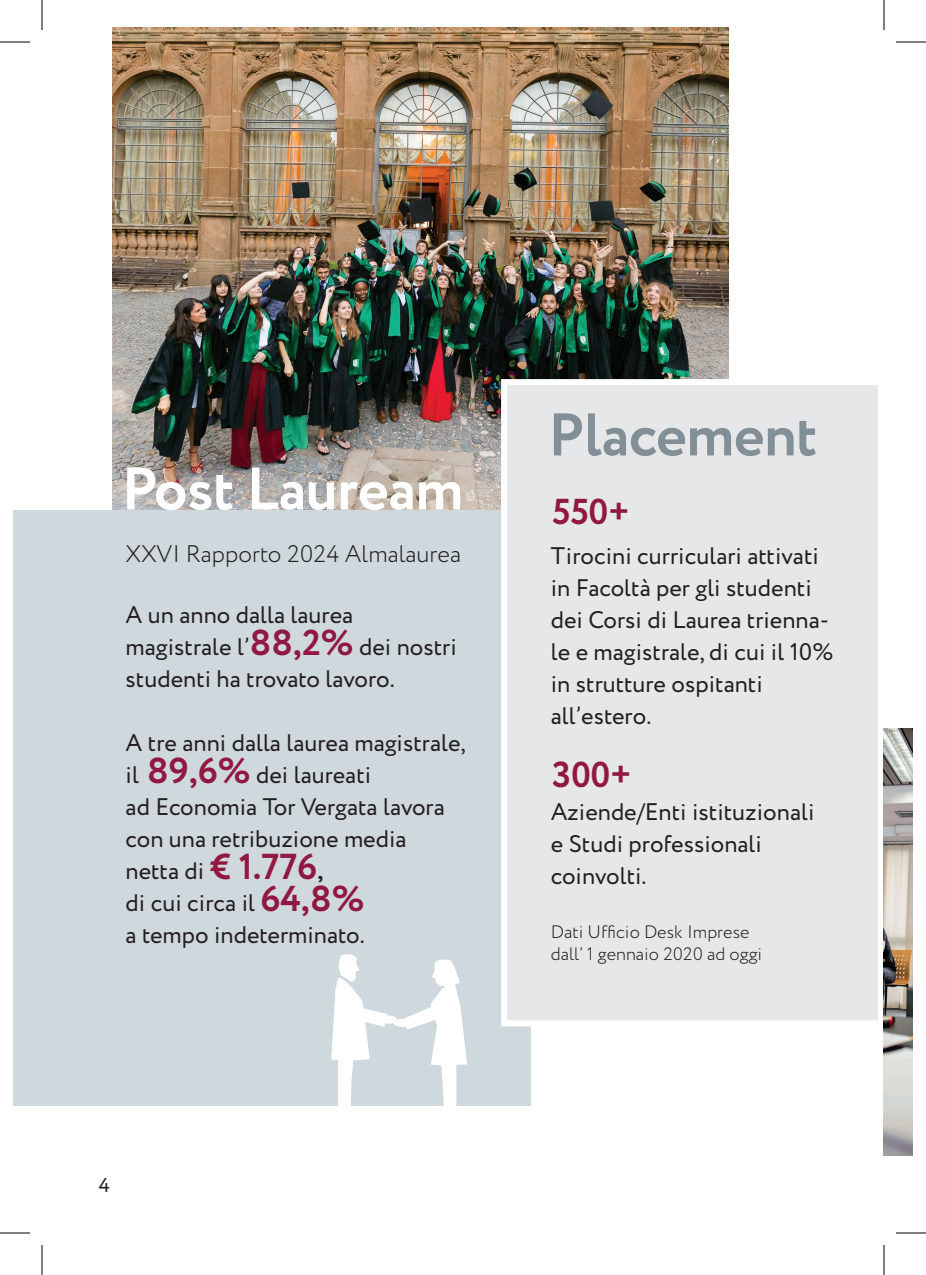
<style>
.page{position:relative;width:926px;height:1275px;background:#fff}
.page>*{position:absolute;margin:0;border:0;box-sizing:border-box;transform-origin:0 0}
.t1{font:700 60px "Circe";letter-spacing:-.01em;color:#fff}
.t2{font:700 60px "Circe";letter-spacing:-.01em;color:#828f96}
.t3{font:700 36px "Circe";letter-spacing:-.01em;color:#911840}
.t4{font:24px/32px "Circe";color:#231f20}
.t5{font:300 24px "Circe";color:#231f20}
.t6{font:20px "Circe";color:#231f20}
.t7{font:300 18px "Circe";color:#231f20}
.s1{font-weight:700;font-size:36px;color:#911840}
.s2{font-weight:700}
</style>
<div class="page">
<img style="left:113px;top:27px;width:615px;height:483px">
<div style="left:14px;top:510px;width:517px;height:595px;background:#cfd8dd"></div>
<div style="left:393px;top:1019px;width:19px;height:7px;background:#fff;border-radius:50%"></div>
<div style="left:381px;top:1015px;width:16px;height:8px;background:#fff;border-radius:50%"></div>
<svg style="left:331px;top:954px;width:56px;height:152px"></svg>
<svg style="left:402px;top:959px;width:65px;height:147px"></svg>
<div style="left:501px;top:379px;width:383px;height:647px;background:#e6e7e9;border:6px solid #fff"></div>
<img style="left:884px;top:728px;width:28px;height:427px">
<hr style="left:0;top:42px;width:30px;height:1px;background:#000">
<hr style="left:896px;top:42px;width:30px;height:1px;background:#000">
<hr style="left:0;top:1232px;width:30px;height:1px;background:#000">
<hr style="left:896px;top:1232px;width:30px;height:1px;background:#000">
<hr style="left:42px;top:0;width:1px;height:30px;background:#000">
<hr style="left:42px;top:1245px;width:1px;height:30px;background:#000">
<hr style="left:884px;top:0;width:1px;height:30px;background:#000">
<hr style="left:884px;top:1245px;width:1px;height:30px;background:#000">
<p class="t1" style="left:121px;top:449px;width:343px">Post Lauream</p>
<p class="t5" style="left:126px;top:538px;width:337px">XXVI Rapporto 2024 Almalaurea</p>
<p class="t4" style="left:126px;top:599px;width:229px">A un anno dalla laurea</p>
<p class="t4" style="left:126px;top:631px;width:333px">magistrale l’<span class="s1">88,2%</span> dei nostri studenti ha trovato lavoro.</p>
<p class="t4" style="left:126px;top:727px;width:342px">A tre anni dalla laurea magistrale, il <span class="s1">89,6%</span> dei laureati</p>
<p class="t4" style="left:126px;top:791px;width:321px">ad Economia Tor Vergata lavora</p>
<p class="t4" style="left:126px;top:823px;width:282px">con una retribuzione media</p>
<p class="t4" style="left:126px;top:855px;width:199px">netta di <span class="s1">€ 1.776</span><span class="s2">,</span></p>
<p class="t4" style="left:126px;top:887px;width:240px">di cui circa il <span class="s1">64,8%</span></p>
<p class="t4" style="left:126px;top:919px;width:241px">a tempo indeterminato.</p>
<p class="t6" style="left:99px;top:1171px;width:12px">4</p>
<p class="t2" style="left:548px;top:395px;width:271px">Placement</p>
<p class="t3" style="left:552px;top:487px;width:79px">550+</p>
<p class="t4" style="left:551px;top:541px;width:284px">Tirocini curriculari attivati in Facoltà per gli studenti dei Corsi di Laurea trienna&shy;le e magistrale, di cui il 10%</p>
<p class="t4" style="left:551px;top:669px;width:213px">in strutture ospitanti</p>
<p class="t4" style="left:551px;top:701px;width:102px">all’estero.</p>
<p class="t3" style="left:552px;top:750px;width:81px">300+</p>
<p class="t4" style="left:551px;top:797px;width:265px">Aziende/Enti istituzionali</p>
<p class="t4" style="left:551px;top:829px;width:213px">e Studi professionali</p>
<p class="t4" style="left:551px;top:861px;width:97px">coinvolti.</p>
<p class="t7" style="left:551px;top:920px;width:200px">Dati Ufficio Desk Imprese</p>
<p class="t7" style="left:551px;top:941px;width:213px">dall’ 1 gennaio 2020 ad oggi</p>
</div>
